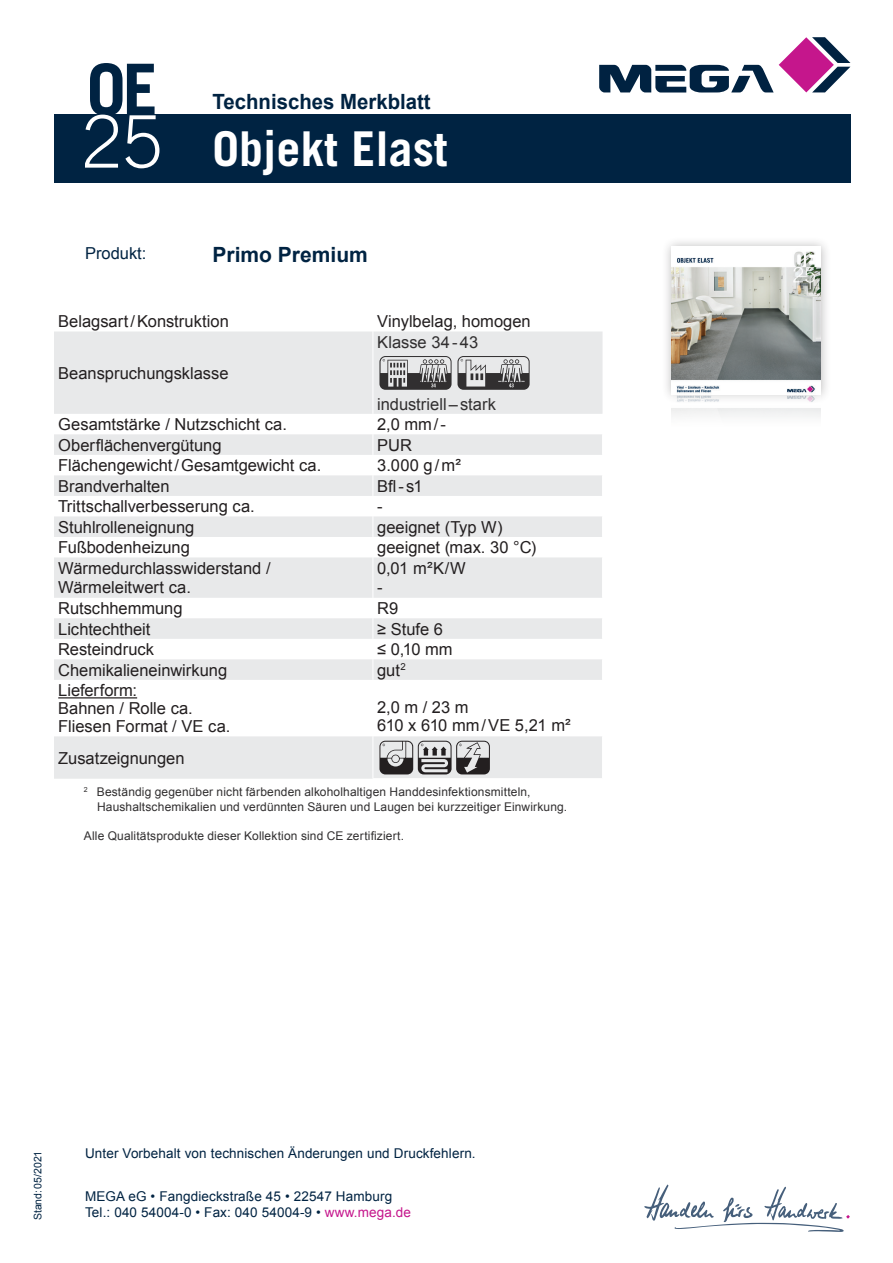
<style>
.page{position:relative;width:893px;height:1263px;background:#fff}
.page>*{position:absolute;margin:0;border:0;box-sizing:border-box;transform-origin:0 0}
.t1{font:300 72.45px "Trade Gothic LT Std";color:#fff}
.t2{font:700 71.25px "Trade Gothic LT Std";color:#002342}
.t3{font:700 48px "Trade Gothic LT Std";color:#fff}
.t4{font:700 21px "Arial";color:#002342}
.t5{font:16.5px/19.8px "Arial";color:#231f20}
.t6{font:16.5px "Arial";color:#312f30}
.t7{font:16.5px/18px "Arial";letter-spacing:-.03em;color:#231f20}
.t8{font:16.5px "Arial";color:#002342}
.t9{font:13.5px/16.5px "Arial";letter-spacing:.01em;color:#002342}
.t10{font:12px/15px "Arial";letter-spacing:.01em;color:#312f30}
.t11{font:10.5px "Arial";color:#002342}
.s1{color:#c5168c}
</style>
<div class="page">
<div style="left:54px;top:115px;width:796px;height:68px;background:#002342"></div>
<svg style="left:644px;top:1184px;width:206px;height:48px"></svg>
<svg style="left:599px;top:37px;width:251px;height:56px"></svg>
<div style="left:661px;top:236px;width:170px;height:168px;background:#231f20;opacity:.31"></div>
<img style="left:672px;top:247px;width:149px;height:170px">
<svg style="left:54px;top:331px;width:549px;height:448px;fill:#e8e9ea"></svg>
<hr style="left:373px;top:331px;width:1px;height:83px;background:#fff">
<svg style="left:373px;top:414px;width:1px;height:143px"></svg>
<svg style="left:602px;top:414px;width:1px;height:143px"></svg>
<hr style="left:373px;top:557px;width:1px;height:41px;background:#fff">
<hr style="left:602px;top:557px;width:1px;height:41px;background:#fff">
<svg style="left:373px;top:598px;width:1px;height:82px"></svg>
<svg style="left:602px;top:598px;width:1px;height:82px"></svg>
<hr style="left:373px;top:680px;width:1px;height:56px;background:#fff">
<hr style="left:602px;top:680px;width:1px;height:56px;background:#fff">
<hr style="left:373px;top:736px;width:1px;height:42px;background:#fff">
<hr style="left:602px;top:736px;width:1px;height:42px;background:#fff">
<hr style="left:373px;top:778px;width:230px;height:1px;background:#fff">
<hr style="left:58px;top:697px;width:79px;height:1px;background:#231f20">
<div style="left:457px;top:356px;width:73px;height:34px;background:#e8e9ea"></div>
<div style="left:379px;top:741px;width:111px;height:33px;background:#e8e9ea"></div>
<h2 class="t2" style="left:86px;top:46px;width:73px">OE</h2>
<h1 class="t1" style="left:82px;top:99px;width:82px">25</h1>
<p class="t8" style="left:85px;top:242px;width:63px">Produkt:</p>
<p class="t4" style="left:213px;top:88px;width:220px">Technisches Merkblatt</p>
<h3 class="t3" style="left:213px;top:120px;width:236px">Objekt Elast</h3>
<p class="t4" style="left:213px;top:241px;width:157px">Primo Premium</p>
<p class="t5" style="left:58px;top:312px;width:172px">Belagsart/Konstruktion</p>
<p class="t5" style="left:377px;top:312px;width:155px">Vinylbelag, homogen</p>
<p class="t5" style="left:58px;top:363px;width:172px">Beanspruchungsklasse</p>
<p class="t6" style="left:377px;top:331px;width:103px">Klasse 34-43</p>
<p class="t6" style="left:377px;top:393px;width:120px">★industriell–stark</p>
<p class="t5" style="left:58px;top:415px;width:230px">Gesamtstärke / Nutzschicht ca.</p>
<p class="t5" style="left:377px;top:415px;width:70px">2,0 mm/-</p>
<p class="t5" style="left:58px;top:435px;width:165px">Oberflächenvergütung</p>
<p class="t5" style="left:377px;top:435px;width:36px">PUR</p>
<p class="t5" style="left:58px;top:456px;width:265px">Flächengewicht/Gesamtgewicht ca.</p>
<p class="t5" style="left:377px;top:456px;width:85px">3.000 g/m²</p>
<p class="t5" style="left:58px;top:476px;width:113px">Brandverhalten</p>
<p class="t5" style="left:377px;top:476px;width:47px">Bfl - s1</p>
<p class="t5" style="left:58px;top:497px;width:198px">Trittschallverbesserung ca.</p>
<p class="t5" style="left:377px;top:497px;width:7px">-</p>
<p class="t5" style="left:58px;top:517px;width:138px">Stuhlrolleneignung</p>
<p class="t5" style="left:377px;top:517px;width:127px">geeignet (Typ W)</p>
<p class="t5" style="left:58px;top:538px;width:133px">Fußbodenheizung</p>
<p class="t5" style="left:377px;top:538px;width:161px">geeignet (max. 30 °C)</p>
<p class="t5" style="left:58px;top:558px;width:214px">Wärmedurchlasswiderstand /<br>Wärmeleitwert ca.</p>
<p class="t5" style="left:377px;top:558px;width:90px">0,01 m²K/W -</p>
<p class="t5" style="left:58px;top:598px;width:126px">Rutschhemmung</p>
<p class="t5" style="left:377px;top:598px;width:23px">R9</p>
<p class="t5" style="left:58px;top:619px;width:94px">Lichtechtheit</p>
<p class="t5" style="left:377px;top:619px;width:67px">≥ Stufe 6</p>
<p class="t5" style="left:58px;top:639px;width:97px">Resteindruck</p>
<p class="t5" style="left:377px;top:639px;width:77px">≤ 0,10 mm</p>
<p class="t5" style="left:58px;top:660px;width:170px">Chemikalieneinwirkung</p>
<p class="t5" style="left:377px;top:660px;width:30px">gut<sup>2</sup></p>
<p class="t5" style="left:58px;top:681px;width:174px;line-height:18px">Lieferform:<br>Bahnen / Rolle ca.<br>Fliesen Format / VE ca.</p>
<p class="t7" style="left:377px;top:698px;width:195px">2,0 m / 23 m<br>610 x 610 mm / VE 5,21 m²</p>
<p class="t5" style="left:58px;top:748px;width:128px">Zusatzeignungen</p>
<p class="t10" style="left:97px;top:784px;width:472px;text-indent:-13px"><sup>2</sup> Beständig gegenüber nicht färbenden alkoholhaltigen Handdesinfektionsmitteln,<br>Haushaltschemikalien und verdünnten Säuren und Laugen bei kurzzeitiger Einwirkung.</p>
<p class="t10" style="left:84px;top:829px;width:322px">Alle Qualitätsprodukte dieser Kollektion sind CE zertifiziert.</p>
<p class="t11" style="left:31px;top:1220px;width:71px;rotate:-90deg">Stand:05/2021</p>
<p class="t9" style="left:85px;top:1145px;width:392px">Unter Vorbehalt von technischen Änderungen und Druckfehlern.</p>
<p class="t9" style="left:85px;top:1188px;width:327px">MEGA eG • Fangdieckstraße 45 • 22547 Hamburg<br>Tel.: 040 54004-0 • Fax: 040 54004-9 • <span class="s1">www.mega.de</span></p>
</div>
